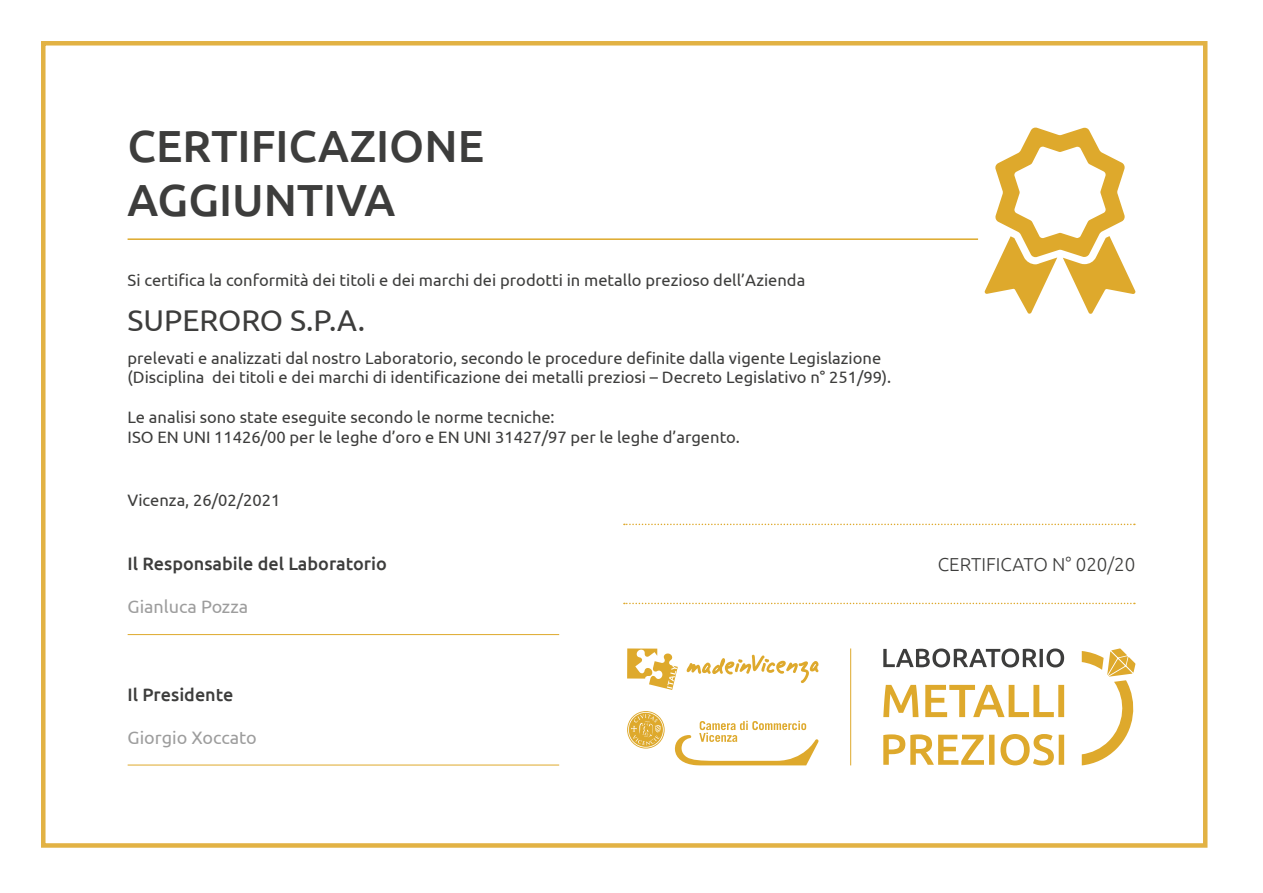
<style>
.page{position:relative;width:1263px;height:893px;background:#fff}
.page>*{position:absolute;margin:0;border:0;box-sizing:border-box;transform-origin:0 0}
.t1{font:500 45px "Ubuntu";color:#3d3d3c}
.t2{font:30px "Ubuntu";color:#3d3d3c}
.t3{font:300 18.75px "Ubuntu";color:#3d3d3c}
.t4{font:500 18px "Ubuntu";color:#3d3d3c}
.t5{font:18px "Ubuntu";color:#9d9d9d}
.t6{font:16.5px "Ubuntu";color:#3d3d3c}
</style>
<div class="page">
<div style="left:41px;top:41px;width:1166px;height:807px;background:#fff;border:4px solid #e2b244"></div>
<hr style="left:128px;top:238px;width:850px;height:2px;background:#dea92c">
<hr style="left:128px;top:765px;width:431px;height:1px;background:#dea92c">
<hr style="left:128px;top:634px;width:431px;height:1px;background:#dea92c">
<svg style="left:674px;top:721px;width:144px;height:44px"></svg>
<svg style="left:627px;top:711px;width:38px;height:37px"></svg>
<svg style="left:687px;top:655px;width:131px;height:28px"></svg>
<svg style="left:627px;top:648px;width:51px;height:42px"></svg>
<svg style="left:1082px;top:648px;width:54px;height:117px"></svg>
<svg style="left:883px;top:685px;width:181px;height:32px"></svg>
<svg style="left:883px;top:734px;width:181px;height:31px"></svg>
<svg style="left:883px;top:648px;width:181px;height:19px"></svg>
<hr style="left:850px;top:648px;width:1px;height:117px;background:#dea92c">
<svg style="left:624px;top:603px;width:511px;height:1px"></svg>
<svg style="left:624px;top:524px;width:511px;height:1px"></svg>
<svg style="left:984px;top:127px;width:152px;height:187px"></svg>
<p class="t1" style="left:128px;top:118px;width:358px">CERTIFICAZIONE</p>
<p class="t1" style="left:128px;top:172px;width:269px">AGGIUNTIVA</p>
<p class="t6" style="left:128px;top:270px;width:679px">Si certifica la conformità dei titoli e dei marchi dei prodotti in metallo prezioso dell’Azienda</p>
<p class="t2" style="left:128px;top:302px;width:239px">SUPERORO S.P.A.</p>
<p class="t6" style="left:128px;top:348px;width:755px">prelevati e analizzati dal nostro Laboratorio, secondo le procedure definite dalla vigente Legislazione</p>
<p class="t6" style="left:128px;top:368px;width:765px">(Disciplina dei titoli e dei marchi di identificazione dei metalli preziosi – Decreto Legislativo n° 251/99).</p>
<p class="t6" style="left:128px;top:407px;width:429px">Le analisi sono state eseguite secondo le norme tecniche:</p>
<p class="t6" style="left:128px;top:427px;width:614px">ISO EN UNI 11426/00 per le leghe d’oro e EN UNI 31427/97 per le leghe d’argento.</p>
<p class="t6" style="left:128px;top:490px;width:154px">Vicenza, 26/02/2021</p>
<p class="t4" style="left:128px;top:552px;width:261px">Il Responsabile del Laboratorio</p>
<p class="t5" style="left:128px;top:595px;width:122px">Gianluca Pozza</p>
<p class="t4" style="left:128px;top:683px;width:107px">Il Presidente</p>
<p class="t5" style="left:128px;top:726px;width:131px">Giorgio Xoccato</p>
<p class="t3" style="left:938px;top:553px;width:199px">CERTIFICATO N° 020/20</p>
</div>
